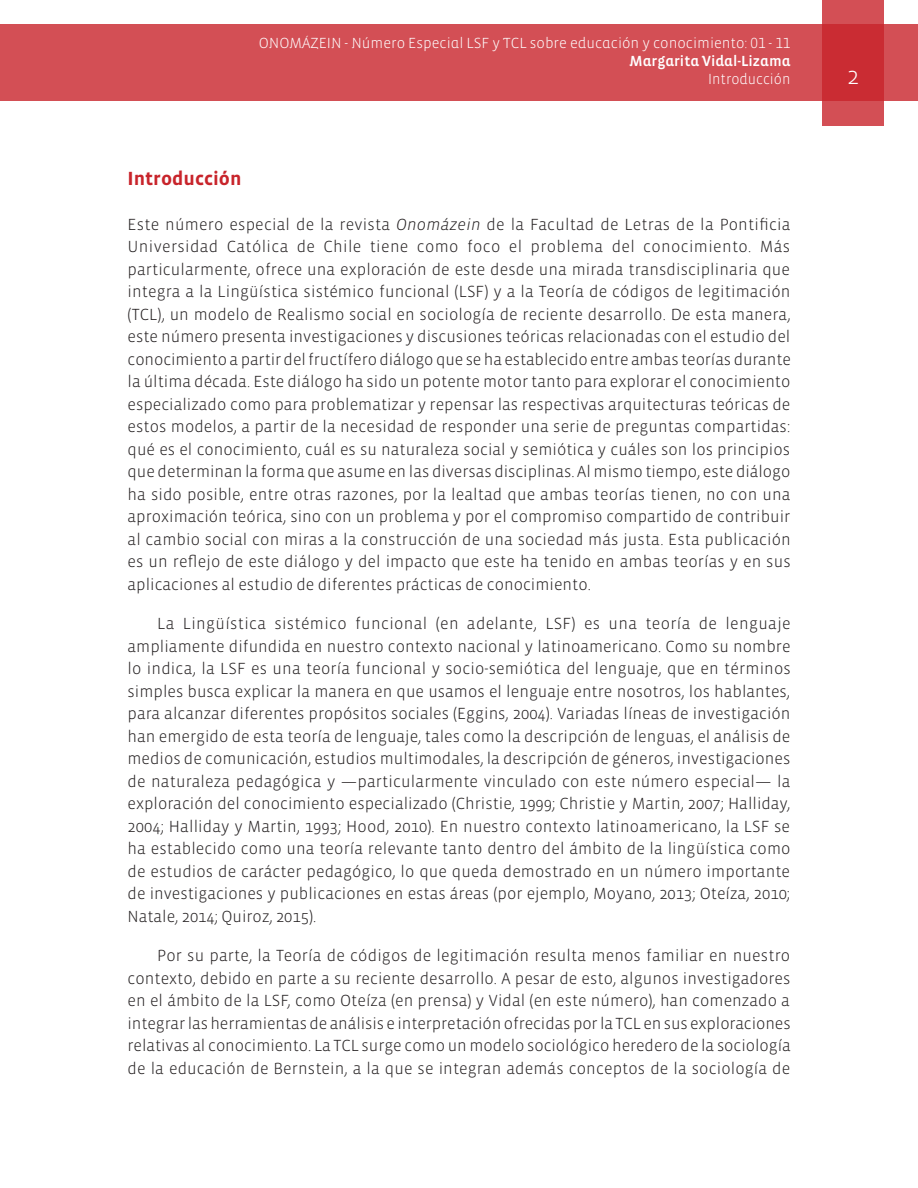
<style>
.page{position:relative;width:918px;height:1188px;background:#fff}
.page>*{position:absolute;margin:0;border:0;box-sizing:border-box;transform-origin:0 0}
.t1{font:300 24px "Vista Sans";color:#fff}
.Títulos{font:700 19.5px "Vista Sans";color:#c8242b}
.Textos{font:300 16.5px/22.5px "Vista Sans";color:#231f20;text-align:justify}
.Texto_primero{font:300 16.5px/22.5px "Vista Sans";color:#231f20;text-align:justify}
.t2{font:300 15px "Vista Sans Alt";color:#fff}
.t3{font:15px "Vista Sans Alt Med";color:#fff}
.t4{font:300 15px "Vista Sans Alt";color:#fff;scale:.96 1}
.s1{font-style:italic}
</style>
<div class="page">
<div style="left:0;top:25px;width:918px;height:76px;background:#d34f55"></div>
<svg style="left:822px;top:0;width:62px;height:126px;background:#cd3940"></svg>
<p class="t2" style="left:259px;top:36px;width:533px">ONOMÁZEIN - Número Especial LSF y TCL sobre educación y conocimiento: 01 - 11</p>
<p class="t3" style="left:630px;top:54px;width:162px">Margarita Vidal-Lizama</p>
<p class="t4" style="left:708px;top:72px;width:87px">Introducción</p>
<p class="Títulos" style="left:128px;top:168px;width:115px">Introducción</p>
<p class="Texto_primero" style="left:128px;top:213px;width:665px">Este número especial de la revista <span class="s1">Onomázein</span> de la Facultad de Letras de la Pontificia Universidad Católica de Chile tiene como foco el problema del conocimiento. Más particularmente, ofrece una exploración de este desde una mirada transdisciplinaria que integra a la Lingüística sistémico funcional (LSF) y a la Teoría de códigos de legitimación (TCL), un modelo de Realismo social en sociología de reciente desarrollo. De esta manera, este número presenta investigaciones y discusiones teóricas relacionadas con el estudio del conocimiento a partir del fructífero diálogo que se ha establecido entre ambas teorías durante la última década. Este diálogo ha sido un potente motor tanto para explorar el conocimiento especializado como para problematizar y repensar las respectivas arquitecturas teóricas de estos modelos, a partir de la necesidad de responder una serie de preguntas compartidas: qué es el conocimiento, cuál es su naturaleza social y semiótica y cuáles son los principios que determinan la forma que asume en las diversas disciplinas. Al mismo tiempo, este diálogo ha sido posible, entre otras razones, por la lealtad que ambas teorías tienen, no con una aproximación teórica, sino con un problema y por el compromiso compartido de contribuir al cambio social con miras a la construcción de una sociedad más justa. Esta publicación es un reflejo de este diálogo y del impacto que este ha tenido en ambas teorías y en sus aplicaciones al estudio de diferentes prácticas de conocimiento.</p>
<p class="Textos" style="left:128px;top:613px;width:665px;text-indent:30px">La Lingüística sistémico funcional (en adelante, LSF) es una teoría de lenguaje ampliamente difundida en nuestro contexto nacional y latinoamericano. Como su nombre lo indica, la LSF es una teoría funcional y socio-semiótica del lenguaje, que en términos simples busca explicar la manera en que usamos el lenguaje entre nosotros, los hablantes, para alcanzar diferentes propósitos sociales (Eggins, 2004). Variadas líneas de investigación han emergido de esta teoría de lenguaje, tales como la descripción de lenguas, el análisis de medios de comunicación, estudios multimodales, la descripción de géneros, investigaciones de naturaleza pedagógica y —particularmente vinculado con este número especial— la exploración del conocimiento especializado (Christie, 1999; Christie y Martin, 2007; Halliday, 2004; Halliday y Martin, 1993; Hood, 2010). En nuestro contexto latinoamericano, la LSF se ha establecido como una teoría relevante tanto dentro del ámbito de la lingüística como de estudios de carácter pedagógico, lo que queda demostrado en un número importante de investigaciones y publicaciones en estas áreas (por ejemplo, Moyano, 2013; Oteíza, 2010; Natale, 2014; Quiroz, 2015).</p>
<p class="Textos" style="left:128px;top:945px;width:665px;text-indent:30px">Por su parte, la Teoría de códigos de legitimación resulta menos familiar en nuestro contexto, debido en parte a su reciente desarrollo. A pesar de esto, algunos investigadores en el ámbito de la LSF, como Oteíza (en prensa) y Vidal (en este número), han comenzado a integrar las herramientas de análisis e interpretación ofrecidas por la TCL en sus exploraciones relativas al conocimiento. La TCL surge como un modelo sociológico heredero de la sociología de la educación de Bernstein, a la que se integran además conceptos de la sociología de</p>
<p class="t1" style="left:847px;top:64px;width:13px">2</p>
</div>
